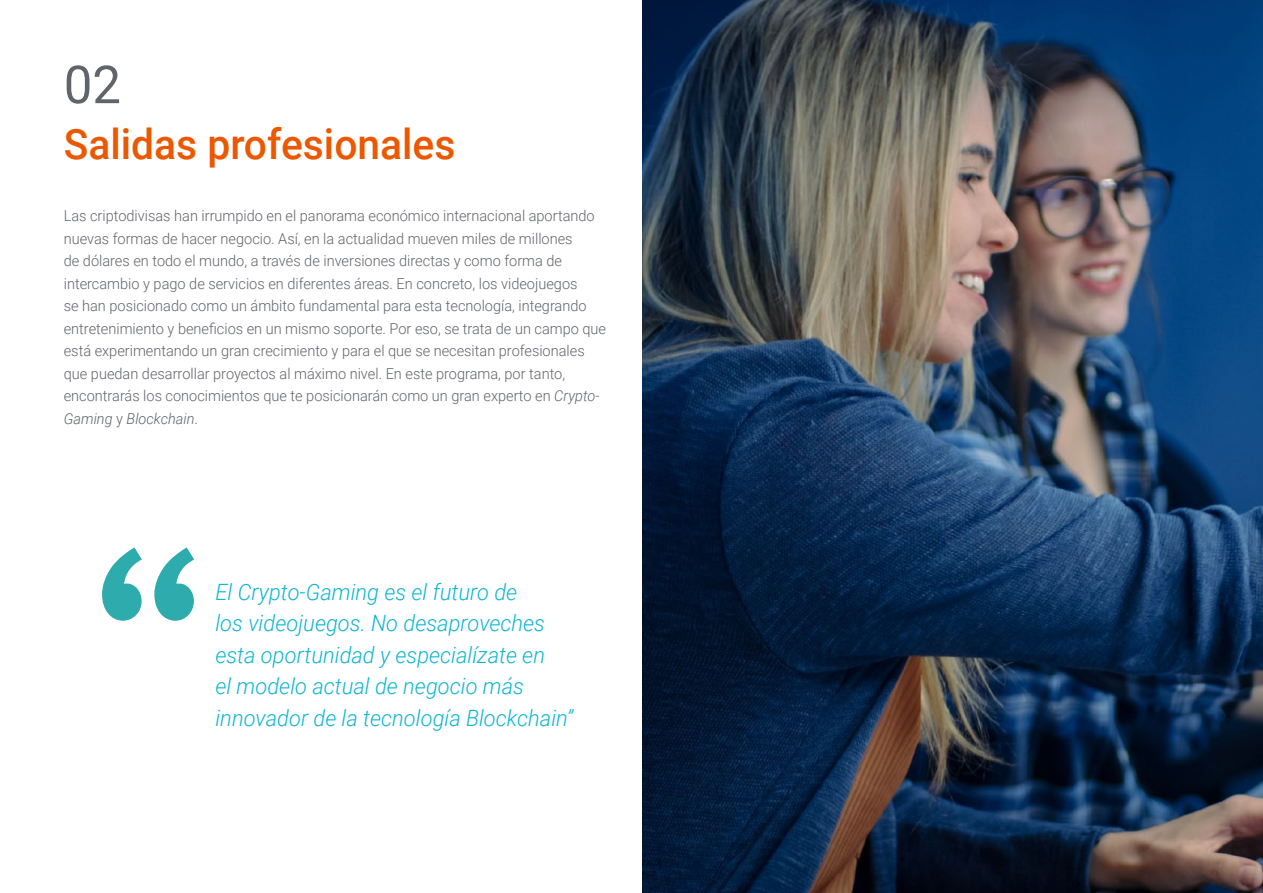
<style>
.page{position:relative;width:1263px;height:893px;background:#fff}
.page>*{position:absolute;margin:0;border:0;box-sizing:border-box;transform-origin:0 0}
.t1{font:52.5px "Roboto";color:#61646a}
.t2{font:500 42px "Roboto";color:#ec5800}
.t3{font:italic 300 22.5px/31.5px "Roboto";color:#0fb6cf}
.t4{font:300 15px/22.5px "Roboto";color:#61646a}
.s1{font-style:italic}
</style>
<div class="page">
<img style="left:642px;top:0;width:621px;height:893px">
<svg style="left:102px;top:547px;width:92px;height:74px"></svg>
<h1 class="t1" style="left:64px;top:48px;width:59px">02</h1>
<h2 class="t2" style="left:64px;top:115px;width:393px">Salidas profesionales</h2>
<p class="t4" style="left:64px;top:204px;width:544px">Las criptodivisas han irrumpido en el panorama económico internacional aportando nuevas formas de hacer negocio. Así, en la actualidad mueven miles de millones<br>de dólares en todo el mundo, a través de inversiones directas y como forma de intercambio y pago de servicios en diferentes áreas. En concreto, los videojuegos<br>se han posicionado como un ámbito fundamental para esta tecnología, integrando entretenimiento y beneficios en un mismo soporte. Por eso, se trata de un campo que está experimentando un gran crecimiento y para el que se necesitan profesionales que puedan desarrollar proyectos al máximo nivel. En este programa, por tanto, encontrarás los conocimientos que te posicionarán como un gran experto en <span class="s1">Crypto-Gaming</span> y <span class="s1">Blockchain</span>.</p>
<h3 class="t3" style="left:215px;top:575px;width:359px">El Crypto-Gaming es el futuro de<br>los videojuegos. No desaproveches esta oportunidad y especialízate en<br>el modelo actual de negocio más innovador de la tecnología Blockchain”</h3>
</div>
